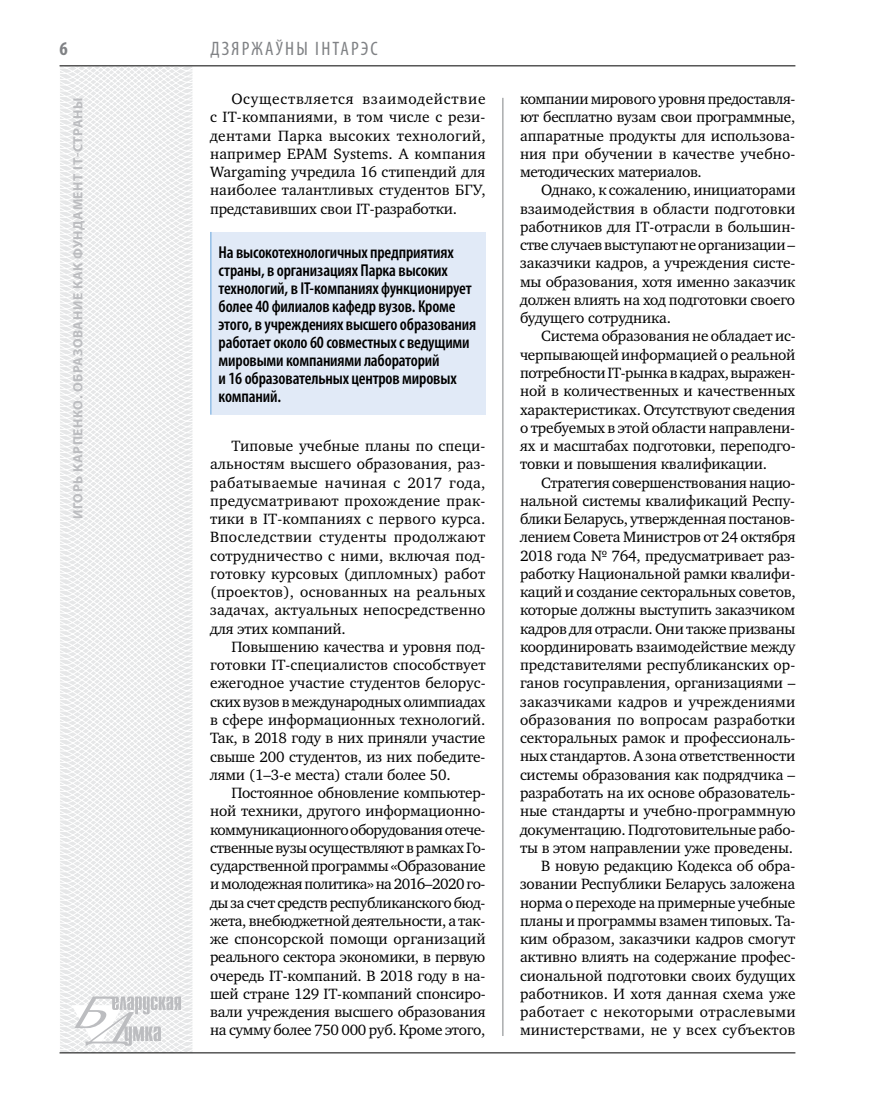
<style>
.page{position:relative;width:872px;height:1106px;background:#fff}
.page>*{position:absolute;margin:0;border:0;box-sizing:border-box;transform-origin:0 0}
.t1{font:condensed 19.5px "Myriad Pro";letter-spacing:.11em;color:#808285}
.t2{font:700 condensed 19.5px "Myriad Pro";color:#808285}
.t3{font:600 condensed 17.25px/18px "Myriad Pro";letter-spacing:-.01em;color:#000}
.t4{font:15.3px/18.3px "Charter C";letter-spacing:-.01em;color:#000;text-align:justify}
.t5{font:700 13.5px "Myriad Pro";letter-spacing:.04em;color:#bcbdc0}
</style>
<div class="page">
<svg style="left:59px;top:65px;width:192px;height:989px"></svg>
<hr style="left:502px;top:98px;width:1px;height:938px;background:#808285">
<hr style="left:60px;top:1052px;width:735px;height:1px;background:#000">
<svg style="left:71px;top:996px;width:110px;height:53px"></svg>
<hr style="left:60px;top:65px;width:735px;height:1px;background:#000">
<div style="left:210px;top:232px;width:275px;height:182px;background:#e1eaf7"></div>
<hr style="left:210px;top:232px;width:2px;height:182px;background:#93bfe6">
<p class="t2" style="left:60px;top:37px;width:10px">6</p>
<p class="t5" style="left:69px;top:519px;width:423px;rotate:-90deg">Игорь КАРПЕНКО. Образование как фундамент IT-страны</p>
<p class="t1" style="left:210px;top:37px;width:169px">ДЗЯРЖАЎНЫ ІНТАРЭС</p>
<p class="t4" style="left:210px;top:90px;width:277px;text-indent:21px">Осуществляется взаимодействие с ІТ-компаниями, в том числе с рези&shy;дентами Парка высоких технологий, например EPAM Systems. А компания Wargaming учредила 16 стипендий для наиболее талантливых студентов БГУ, представивших свои ІТ-разработки.</p>
<p class="t4" style="left:520px;top:90px;width:277px">компании мирового уровня предоставля&shy;ют бесплатно вузам свои программные, аппаратные продукты для использова&shy;ния при обучении в качестве учебно&shy;методических материалов.</p>
<p class="t4" style="left:520px;top:181px;width:277px;text-indent:21px">Однако, к сожалению, инициаторами взаимодействия в области подготовки работников для ІТ-отрасли в большин&shy;стве случаев выступают не организации – заказчики кадров, а учреждения систе&shy;мы образования, хотя именно заказчик должен влиять на ход подготовки своего будущего сотрудника.</p>
<p class="t4" style="left:520px;top:327px;width:277px;text-indent:21px">Система образования не обладает ис&shy;черпывающей информацией о реальной потребности ІТ-рынка в кадрах, выражен&shy;ной в количественных и качественных характеристиках. Отсутствуют сведения о требуемых в этой области направлени&shy;ях и масштабах подготовки, переподго&shy;товки и повышения квалификации.</p>
<p class="t4" style="left:520px;top:473px;width:277px;text-align:right">Стратегия совершенствования нацио&shy;нальной системы квалификаций Респу&shy;блики Беларусь, утвержденная постанов&shy;лением Совета Министров от 24 октября 2018 года № 764, предусматривает раз&shy;работку Национальной рамки квалифи&shy;каций и создание секторальных советов, которые должны выступить заказчиком кадров для отрасли. Они также призваны координировать взаимодействие между представителями республиканских ор&shy;ганов госуправления, организациями – заказчиками кадров и учреждениями образования по вопросам разработки секторальных рамок и профессиональ&shy;ных стандартов. А зона ответственности системы образования как подрядчика – разработать на их основе образователь&shy;ные стандарты и учебно-программную документацию. Подготовительные рабо&shy;ты в этом направлении уже проведены.<br>В новую редакцию Кодекса об обра&shy;зовании Республики Беларусь заложена норма о переходе на примерные учебные планы и программы взамен типовых. Та&shy;ким образом, заказчики кадров смогут активно влиять на содержание профес&shy;сиональной подготовки своих будущих работников. И хотя данная схема уже работает с некоторыми отраслевыми министерствами, не у всех субъектов</p>
<p class="t3" style="left:219px;top:243px;width:259px">На высокотехнологичных предприятиях страны, в организациях Парка высоких технологий, в ІТ-компаниях функционирует более 40 филиалов кафедр вузов. Кроме этого, в учреждениях высшего образования работает около 60 совместных с ведущими мировыми компаниями лабораторий<br>и 16 образовательных центров мировых компаний.</p>
<p class="t4" style="left:210px;top:437px;width:277px;text-indent:21px">Типовые учебные планы по специ&shy;альностям высшего образования, раз&shy;рабатываемые начиная с 2017 года, предусматривают прохождение прак&shy;тики в ІТ-компаниях с первого курса.<br>Впоследствии студенты продолжают сотрудничество с ними, включая под&shy;готовку курсовых (дипломных) работ (проектов), основанных на реальных задачах, актуальных непосредственно для этих компаний.</p>
<p class="t4" style="left:210px;top:638px;width:277px;text-indent:21px">Повышению качества и уровня под&shy;готовки ІТ-специалистов способствует ежегодное участие студентов белорус&shy;ских вузов в международных олимпиадах в сфере информационных технологий.<br>Так, в 2018 году в них приняли участие свыше 200 студентов, из них победите&shy;лями (1–3-е места) стали более 50.</p>
<p class="t4" style="left:210px;top:784px;width:277px;text-indent:21px">Постоянное обновление компьютер&shy;ной техники, другого информационно&shy;коммуникационного оборудования отече&shy;ственные вузы осуществляют в рамках Го&shy;сударственной программы «Образование и молодежная политика» на 2016–2020 го&shy;ды за счет средств республиканского бюд&shy;жета, внебюджетной деятельности, а так&shy;же спонсорской помощи организаций реального сектора экономики, в первую очередь ІТ-компаний. В 2018 году в на&shy;шей стране 129 ІТ-компаний спонсиро&shy;вали учреждения высшего образования на сумму более 750 000 руб. Кроме этого,</p>
</div>
